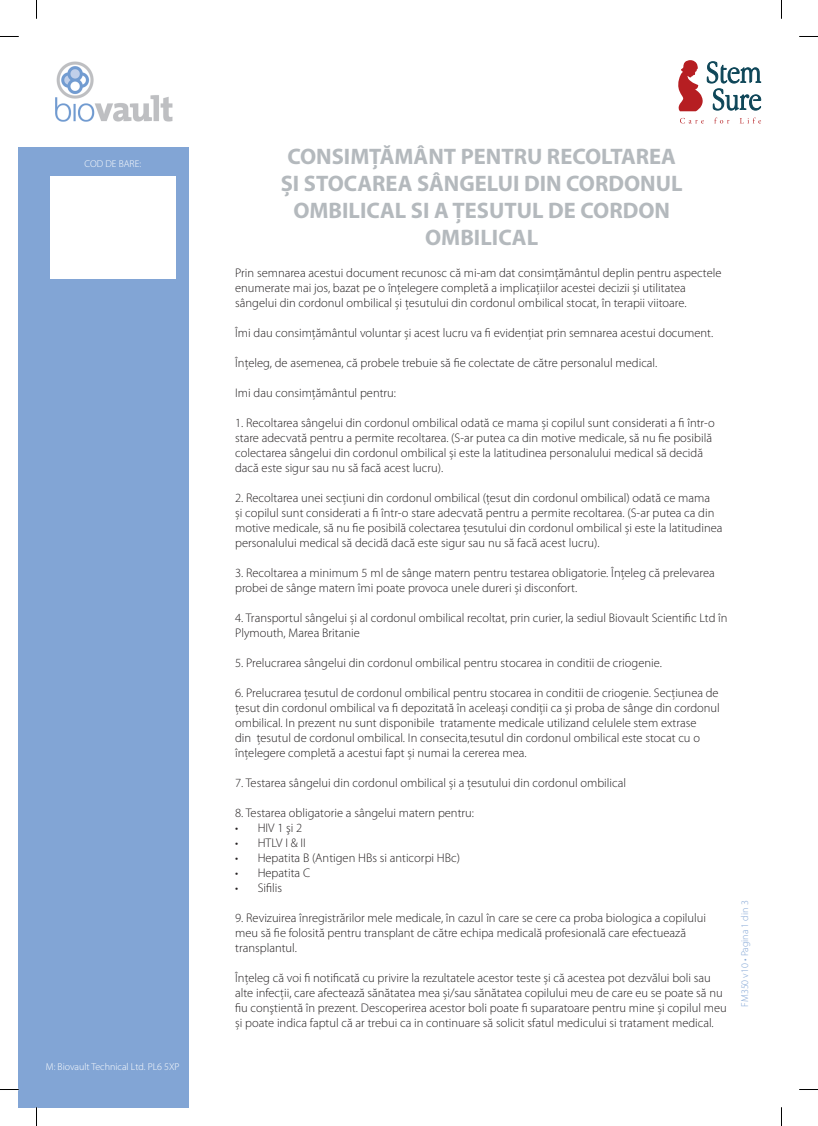
<style>
.page{position:relative;width:818px;height:1126px;background:#fff}
.page>*{position:absolute;margin:0;border:0;box-sizing:border-box;transform-origin:0 0}
.t1{font:700 22.5px/27px "Myriad Pro";color:#b4b9bd;text-align:center}
.t2{font:300 12.5px/15px "Myriad Pro";color:#231f20}
.t3{font:300 10px "Myriad Pro";color:#fff}
.t4{font:300 10px "Myriad Pro";color:#82a5d5}
</style>
<div class="page">
<img style="left:55px;top:61px;width:118px;height:61px">
<div style="left:19px;top:147px;width:170px;height:960px;background:#82a5d5"></div>
<svg style="left:680px;top:118px;width:23px;height:5px"></svg>
<svg style="left:714px;top:118px;width:15px;height:5px"></svg>
<svg style="left:740px;top:118px;width:20px;height:5px"></svg>
<svg style="left:678px;top:60px;width:82px;height:51px"></svg>
<div style="left:50px;top:176px;width:125px;height:103px;background:#fff"></div>
<svg style="left:0;top:36px;width:19px;height:1px"></svg>
<svg style="left:799px;top:36px;width:18px;height:1px"></svg>
<svg style="left:0;top:1088px;width:19px;height:2px"></svg>
<svg style="left:799px;top:1089px;width:18px;height:1px"></svg>
<svg style="left:36px;top:0;width:1px;height:19px"></svg>
<svg style="left:36px;top:1107px;width:1px;height:18px"></svg>
<p class="t3" style="left:84px;top:158px;width:58px">COD DE BARE:</p>
<p class="t3" style="left:46px;top:1061px;width:135px">M: Biovault Technical Ltd. PL6 5XP</p>
<h1 class="t1" style="left:280px;top:142px;width:403px">CONSIMȚĂMÂNT PENTRU RECOLTAREA<br>ȘI STOCAREA SÂNGELUI DIN CORDONUL<br>OMBILICAL SI A ȚESUTUL DE CORDON<br>OMBILICAL</h1>
<p class="t2" style="left:235px;top:265px;width:487px">Prin semnarea acestui document recunosc că mi-am dat consimțământul deplin pentru aspectele enumerate mai jos, bazat pe o înțelegere completă a implicațiilor acestei decizii și utilitatea sângelui din cordonul ombilical și țesutului din cordonul ombilical stocat, în terapii viitoare.</p>
<p class="t2" style="left:235px;top:325px;width:479px">Îmi dau consimțământul voluntar și acest lucru va fi evidențiat prin semnarea acestui document.</p>
<p class="t2" style="left:235px;top:355px;width:423px">Înțeleg, de asemenea, că probele trebuie să fie colectate de către personalul medical.</p>
<p class="t2" style="left:235px;top:385px;width:162px">Imi dau consimțământul pentru:</p>
<p class="t2" style="left:235px;top:415px;width:481px">1. Recoltarea sângelui din cordonul ombilical odată ce mama și copilul sunt considerati a fi într-o stare adecvată pentru a permite recoltarea. (S-ar putea ca din motive medicale, să nu fie posibilă colectarea sângelui din cordonul ombilical și este la latitudinea personalului medical să decidă dacă este sigur sau nu să facă acest lucru).</p>
<p class="t2" style="left:235px;top:490px;width:488px">2. Recoltarea unei secțiuni din cordonul ombilical (țesut din cordonul ombilical) odată ce mama<br>și copilul sunt considerati a fi într-o stare adecvată pentru a permite recoltarea. (S-ar putea ca din motive medicale, să nu fie posibilă colectarea țesutului din cordonul ombilical și este la latitudinea personalului medical să decidă dacă este sigur sau nu să facă acest lucru).</p>
<p class="t2" style="left:235px;top:565px;width:481px">3. Recoltarea a minimum 5 ml de sânge matern pentru testarea obligatorie. Înțeleg că prelevarea probei de sânge matern îmi poate provoca unele dureri și disconfort.</p>
<p class="t2" style="left:235px;top:610px;width:493px">4. Transportul sângelui și al cordonul ombilical recoltat, prin curier, la sediul Biovault Scientific Ltd în<br>Plymouth, Marea Britanie</p>
<p class="t2" style="left:235px;top:655px;width:428px">5. Prelucrarea sângelui din cordonul ombilical pentru stocarea in conditii de criogenie.</p>
<p class="t2" style="left:235px;top:685px;width:486px">6. Prelucrarea țesutul de cordonul ombilical pentru stocarea in conditii de criogenie. Secțiunea de țesut din cordonul ombilical va fi depozitată în aceleași condiții ca și proba de sânge din cordonul ombilical. In prezent nu sunt disponibile tratamente medicale utilizand celulele stem extrase<br>din țesutul de cordonul ombilical. In consecita,tesutul din cordonul ombilical este stocat cu o înțelegere completă a acestui fapt și numai la cererea mea.</p>
<p class="t2" style="left:235px;top:775px;width:392px">7. Testarea sângelui din cordonul ombilical și a țesutului din cordonul ombilical</p>
<p class="t2" style="left:235px;top:805px;width:240px">8. Testarea obligatorie a sângelui matern pentru:</p>
<p class="t2" style="left:235px;top:820px;width:69px">• HIV 1 şi 2</p>
<p class="t2" style="left:235px;top:835px;width:72px">• HTLV I &amp; II</p>
<p class="t2" style="left:235px;top:850px;width:226px">• Hepatita B (Antigen HBs si anticorpi HBc)</p>
<p class="t2" style="left:235px;top:865px;width:76px">• Hepatita C</p>
<p class="t2" style="left:235px;top:880px;width:48px">• Sifilis</p>
<p class="t2" style="left:235px;top:910px;width:472px">9. Revizuirea înregistrărilor mele medicale, în cazul în care se cere ca proba biologica a copilului meu să fie folosită pentru transplant de către echipa medicală profesională care efectuează transplantul.</p>
<p class="t2" style="left:235px;top:970px;width:493px">Înțeleg că voi fi notificată cu privire la rezultatele acestor teste și că acestea pot dezvălui boli sau alte infecții, care afectează sănătatea mea și/sau sănătatea copilului meu de care eu se poate să nu fiu conştientă în prezent. Descoperirea acestor boli poate fi suparatoare pentru mine și copilul meu și poate indica faptul că ar trebui ca in continuare să solicit sfatul medicului si tratament medical.</p>
<p class="t4" style="left:738px;top:1006px;width:107px;rotate:-90deg">FM350 v10 • Pagina 1 din 3</p>
</div>
